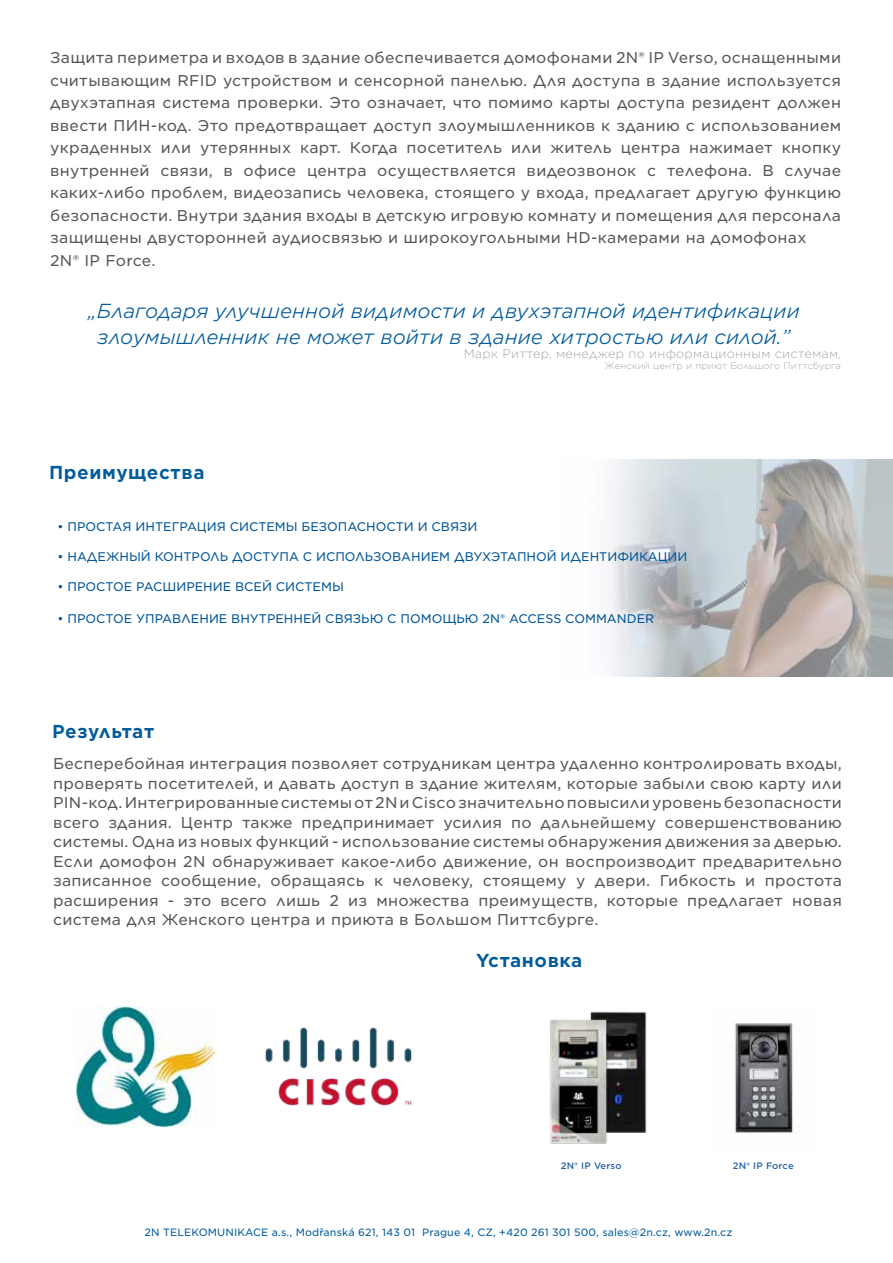
<style>
.page{position:relative;width:893px;height:1263px;background:#fff}
.page>*{position:absolute;margin:0;border:0;box-sizing:border-box;transform-origin:0 0}
.t1{font:italic 300 19.5px/25.5px "Gotham S Sm";color:#005b9c;text-align:center}
.t2{font:700 18px "Gotham S Sm";letter-spacing:.03em;color:#005b9d}
.t3{font:15px/22.5px "Gotham S Sm";letter-spacing:.02em;color:#565756;text-align:justify}
.t4{font:12px "Gotham S Sm";color:#005597}
.t5{font:200 12px "Gotham S Sm";letter-spacing:.02em;color:#939598}
.t6{font:10.2px "Gotham S Sm";letter-spacing:.01em;color:#005a9c}
.t7{font:200 9px "Gotham S Sm";letter-spacing:.02em;color:#939598}
.t8{font:500 9px "Gotham S Sm";letter-spacing:.02em;color:#1f5fa4}
</style>
<div class="page">
<img style="left:608px;top:460px;width:285px;height:216px">
<img style="left:730px;top:1023px;width:70px;height:111px">
<img style="left:549px;top:1011px;width:98px;height:133px">
<img style="left:75px;top:1006px;width:139px;height:120px">
<img style="left:265px;top:1027px;width:147px;height:79px">
<p class="t3" style="left:50px;top:46px;width:792px;text-align:left">Защита периметра и входов в здание обеспечивается домофонами 2N® IP Verso, оснащенными считывающим RFID устройством и сенсорной панелью. Для доступа в здание используется двухэтапная система проверки. Это означает, что помимо карты доступа резидент должен ввести ПИН-код. Это предотвращает доступ злоумышленников к зданию с использованием украденных или утерянных карт. Когда посетитель или житель центра нажимает кнопку внутренней связи, в офисе центра осуществляется видеозвонок с телефона. В случае каких-либо проблем, видеозапись человека, стоящего у входа, предлагает другую функцию безопасности. Внутри здания входы в детскую игровую комнату и помещения для персонала защищены двусторонней аудиосвязью и широкоугольными HD-камерами на домофонах<br>2N® IP Force.</p>
<h1 class="t1" style="left:88px;top:298px;width:713px">„Благодаря улучшенной видимости и двухэтапной идентификации злоумышленник не может войти в здание хитростью или силой.”</h1>
<p class="t5" style="left:464px;top:346px;width:379px">Марк Риттер, менеджер по информационным системам,</p>
<p class="t7" style="left:605px;top:360px;width:238px">Женский центр и приют Большого Питтсбурга</p>
<p class="t2" style="left:49px;top:460px;width:157px">Преимущества</p>
<p class="t4" style="left:58px;top:519px;width:421px">• ПРОСТАЯ ИНТЕГРАЦИЯ СИСТЕМЫ БЕЗОПАСНОСТИ И СВЯЗИ</p>
<p class="t4" style="left:58px;top:549px;width:631px">• НАДЕЖНЫЙ КОНТРОЛЬ ДОСТУПА С ИСПОЛЬЗОВАНИЕМ ДВУХЭТАПНОЙ ИДЕНТИФИКАЦИИ</p>
<p class="t4" style="left:58px;top:579px;width:288px">• ПРОСТОЕ РАСШИРЕНИЕ ВСЕЙ СИСТЕМЫ</p>
<p class="t4" style="left:58px;top:610px;width:598px">• ПРОСТОЕ УПРАВЛЕНИЕ ВНУТРЕННЕЙ СВЯЗЬЮ С ПОМОЩЬЮ 2N® ACCESS COMMANDER</p>
<p class="t2" style="left:52px;top:718px;width:104px">Результат</p>
<p class="t3" style="left:53px;top:754px;width:790px;line-height:19.5px">Бесперебойная интеграция позволяет сотрудникам центра удаленно контролировать входы, проверять посетителей, и давать доступ в здание жителям, которые забыли свою карту или PIN-код. Интегрированные системы от 2N и Cisco значительно повысили уровень безопасности всего здания. Центр также предпринимает усилия по дальнейшему совершенствованию системы. Одна из новых функций - использование системы обнаружения движения за дверью.<br>Если домофон 2N обнаруживает какое-либо движение, он воспроизводит предварительно записанное сообщение, обращаясь к человеку, стоящему у двери. Гибкость и простота расширения - это всего лишь 2 из множества преимуществ, которые предлагает новая система для Женского центра и приюта в Большом Питтсбурге.</p>
<p class="t2" style="left:476px;top:948px;width:108px">Yстановка</p>
<p class="t8" style="left:561px;top:1160px;width:63px">2N® IP Verso</p>
<p class="t8" style="left:733px;top:1160px;width:63px">2N® IP Force</p>
<p class="t6" style="left:145px;top:1225px;width:589px">2N TELEKOMUNIKACE a.s., Modřanská 621, 143 01 Prague 4, CZ, +420 261 301 500, sales@2n.cz, www.2n.cz</p>
</div>
